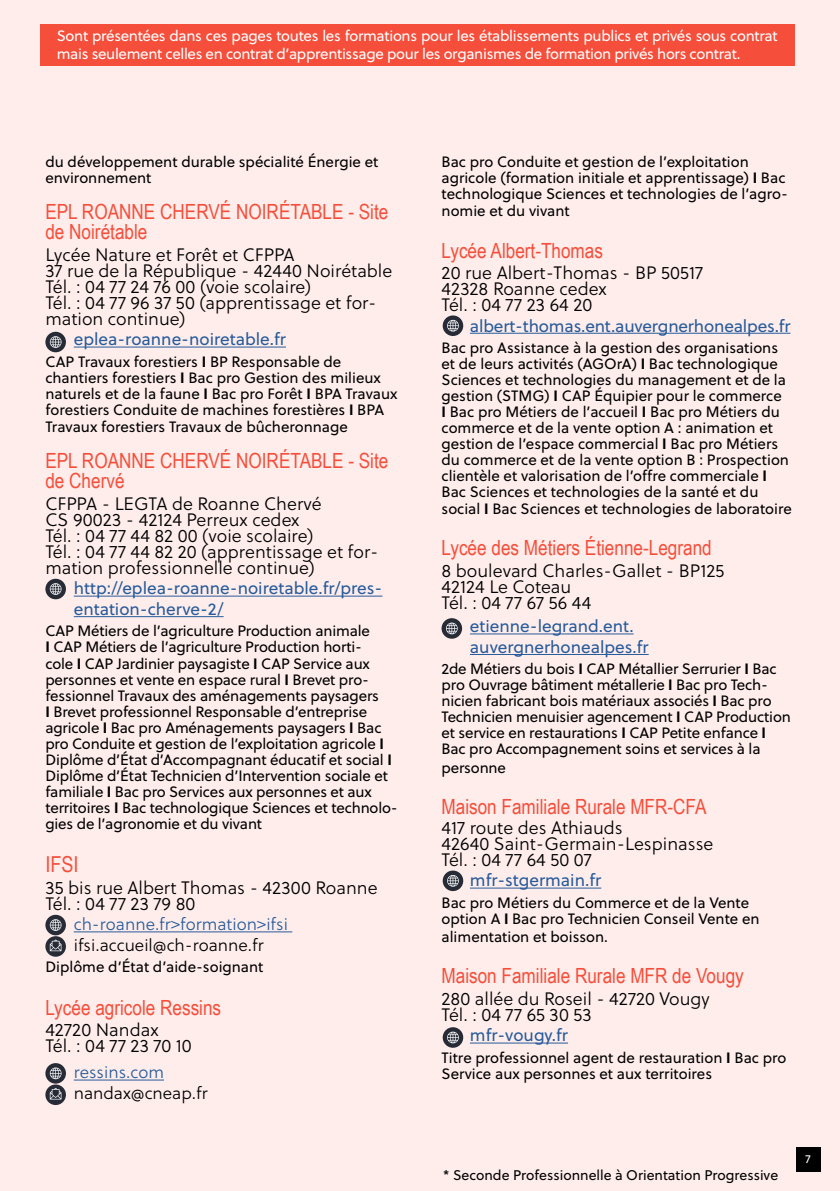
<style>
.page{position:relative;width:840px;height:1191px;background:#fff}
.page>*{position:absolute;margin:0;border:0;box-sizing:border-box;transform-origin:0 0}
.t1{font:22px "Arial Narrow";color:#f54e3b}
.t2{font:20.8px/20px "Arial Narrow";color:#f54e3b}
.t3{font:18px/16px "Soleil Lt";color:#000}
.t4{font:17.2px/20.6px "Soleil";color:#275b9b}
.t5{font:17.2px "Soleil Lt";color:#000}
.t6{font:17.2px "Soleil Lt";color:#275b9b}
.t7{font:15px/16px "Soleil";color:#000}
.t8{font:15px/18px "Soleil";letter-spacing:-.02em;color:#fff}
.t9{font:14px "Soleil";color:#000}
.t10{font:11.6px "Soleil";color:#fff}
.s1{font-weight:700}
</style>
<div class="page">
<div style="left:0;top:0;width:839px;height:1191px;background:#feedeb"></div>
<div style="left:795px;top:1147px;width:24px;height:24px;background:#000"></div>
<div style="left:40px;top:24px;width:754px;height:41px;background:#f54e3b"></div>
<hr style="left:74px;top:347px;width:212px;height:1px;background:#275b9b">
<hr style="left:74px;top:595px;width:308px;height:1px;background:#275b9b">
<hr style="left:74px;top:616px;width:149px;height:1px;background:#275b9b">
<hr style="left:74px;top:931px;width:218px;height:1px;background:#275b9b">
<hr style="left:74px;top:1079px;width:90px;height:1px;background:#275b9b">
<hr style="left:469px;top:333px;width:321px;height:1px;background:#275b9b">
<hr style="left:469px;top:633px;width:164px;height:1px;background:#275b9b">
<hr style="left:469px;top:654px;width:179px;height:1px;background:#275b9b">
<hr style="left:469px;top:887px;width:132px;height:1px;background:#275b9b">
<hr style="left:469px;top:1042px;width:98px;height:1px;background:#275b9b">
<div style="left:45px;top:332px;width:21px;height:20px;background:#262b36;border-radius:50%"></div>
<svg style="left:50px;top:336px;width:12px;height:12px"></svg>
<div style="left:45px;top:579px;width:21px;height:20px;background:#262b36;border-radius:50%"></div>
<svg style="left:50px;top:583px;width:12px;height:12px"></svg>
<svg style="left:45px;top:914px;width:21px;height:21px"></svg>
<svg style="left:50px;top:919px;width:12px;height:12px"></svg>
<svg style="left:45px;top:936px;width:21px;height:20px"></svg>
<svg style="left:50px;top:939px;width:11px;height:12px"></svg>
<svg style="left:442px;top:315px;width:21px;height:21px"></svg>
<svg style="left:447px;top:320px;width:11px;height:12px"></svg>
<div style="left:441px;top:618px;width:21px;height:20px;background:#262b36;border-radius:50%"></div>
<svg style="left:446px;top:622px;width:11px;height:12px"></svg>
<svg style="left:442px;top:870px;width:21px;height:21px"></svg>
<svg style="left:447px;top:875px;width:11px;height:11px"></svg>
<div style="left:442px;top:1027px;width:21px;height:20px;background:#262b36;border-radius:50%"></div>
<svg style="left:447px;top:1031px;width:11px;height:12px"></svg>
<div style="left:45px;top:1063px;width:21px;height:20px;background:#262b36;border-radius:50%"></div>
<svg style="left:50px;top:1067px;width:12px;height:12px"></svg>
<svg style="left:45px;top:1084px;width:21px;height:21px"></svg>
<svg style="left:50px;top:1087px;width:11px;height:12px"></svg>
<p class="t8" style="left:57px;top:27px;width:722px">Sont présentées dans ces pages toutes les formations pour les établissements publics et privés sous contrat mais seulement celles en contrat d’apprentissage pour les organismes de formation privés hors contrat.</p>
<p class="t7" style="left:45px;top:154px;width:334px">du développement durable spécialité Énergie et environnement</p>
<h2 class="t2" style="left:45px;top:201px;width:344px">EPL ROANNE CHERVÉ NOIRÉTABLE - Site de Noirétable</h2>
<p class="t3" style="left:45px;top:246px;width:348px">Lycée Nature et Forêt et CFPPA<br>37 rue de la République - 42440 Noirétable<br>Tél. : 04 77 24 76 00 (voie scolaire)<br>Tél. : 04 77 96 37 50 (apprentissage et for&shy;mation continue)</p>
<p class="t4" style="left:74px;top:328px;width:213px">eplea-roanne-noiretable.fr</p>
<p class="t7" style="left:45px;top:353px;width:353px">CAP Travaux forestiers <span class="s1">I</span> BP Responsable de chantiers forestiers <span class="s1">I</span> Bac pro Gestion des milieux naturels et de la faune <span class="s1">I</span> Bac pro Forêt <span class="s1">I</span> BPA Travaux forestiers Conduite de machines forestières <span class="s1">I</span> BPA Travaux forestiers Travaux de bûcheronnage</p>
<h2 class="t2" style="left:45px;top:450px;width:344px">EPL ROANNE CHERVÉ NOIRÉTABLE - Site de Chervé</h2>
<p class="t3" style="left:45px;top:495px;width:334px">CFPPA - LEGTA de Roanne Chervé<br>CS 90023 - 42124 Perreux cedex<br>Tél. : 04 77 44 82 00 (voie scolaire)<br>Tél. : 04 77 44 82 20 (apprentissage et for&shy;mation professionnelle continue)</p>
<p class="t4" style="left:74px;top:577px;width:310px">http://eplea-roanne-noiretable.fr/pres&shy;entation-cherve-2/</p>
<p class="t7" style="left:45px;top:623px;width:354px">CAP Métiers de l’agriculture Production animale<br><span class="s1">I</span> CAP Métiers de l’agriculture Production horti-<br>cole <span class="s1">I</span> CAP Jardinier paysagiste <span class="s1">I</span> CAP Service aux personnes et vente en espace rural <span class="s1">I</span> Brevet pro&shy;fessionnel Travaux des aménagements paysagers<br><span class="s1">I</span> Brevet professionnel Responsable d’entreprise agricole <span class="s1">I</span> Bac pro Aménagements paysagers <span class="s1">I</span> Bac pro Conduite et gestion de l’exploitation agricole <span class="s1">I </span>Diplôme d’État d’Accompagnant éducatif et social <span class="s1">I </span>Diplôme d’État Technicien d’Intervention sociale et familiale <span class="s1">I</span> Bac pro Services aux personnes et aux territoires <span class="s1">I</span> Bac technologique Sciences et technolo&shy;gies de l’agronomie et du vivant</p>
<h1 class="t1" style="left:45px;top:848px;width:35px">IFSI</h1>
<p class="t3" style="left:45px;top:879px;width:333px">35 bis rue Albert Thomas - 42300 Roanne<br>Tél. : 04 77 23 79 80</p>
<p class="t6" style="left:74px;top:912px;width:215px">ch-roanne.fr&gt;formation&gt;ifsi</p>
<p class="t5" style="left:74px;top:932px;width:191px">ifsi.accueil@ch-roanne.fr</p>
<p class="t7" style="left:45px;top:958px;width:219px">Diplôme d’État d’aide-soignant</p>
<h2 class="t2" style="left:45px;top:996px;width:177px">Lycée agricole Ressins</h2>
<p class="t3" style="left:45px;top:1021px;width:148px">42720 Nandax<br>Tél. : 04 77 23 70 10</p>
<p class="t6" style="left:74px;top:1060px;width:92px">ressins.com</p>
<p class="t5" style="left:74px;top:1080px;width:135px">nandax@cneap.fr</p>
<p class="t7" style="left:441px;top:153px;width:348px">Bac pro Conduite et gestion de l’exploitation agricole (formation initiale et apprentissage) <span class="s1">I</span> Bac technologique Sciences et technologies de l’agro&shy;nomie et du vivant</p>
<h2 class="t2" style="left:441px;top:239px;width:163px">Lycée Albert-Thomas</h2>
<p class="t3" style="left:441px;top:264px;width:263px">20 rue Albert-Thomas - BP 50517<br>42328 Roanne cedex<br>Tél. : 04 77 23 64 20</p>
<p class="t4" style="left:469px;top:315px;width:322px">albert-thomas.ent.auvergnerhonealpes.fr</p>
<p class="t7" style="left:441px;top:339px;width:351px">Bac pro Assistance à la gestion des organisations et de leurs activités (AGOrA) <span class="s1">I</span> Bac technologique Sciences et technologies du management et de la gestion (STMG) <span class="s1">I</span> CAP Équipier pour le commerce<br><span class="s1">I</span> Bac pro Métiers de l’accueil <span class="s1">I</span> Bac pro Métiers du commerce et de la vente option A : animation et gestion de l’espace commercial <span class="s1">I</span> Bac pro Métiers du commerce et de la vente option B : Prospection clientèle et valorisation de l’offre commerciale <span class="s1">I </span>Bac Sciences et technologies de la santé et du social <span class="s1">I</span> Bac Sciences et technologies de laboratoire</p>
<h2 class="t2" style="left:441px;top:537px;width:271px">Lycée des Métiers Étienne-Legrand</h2>
<p class="t3" style="left:441px;top:562px;width:284px">8 boulevard Charles-Gallet - BP125<br>42124 Le Coteau<br>Tél. : 04 77 67 56 44</p>
<p class="t4" style="left:469px;top:615px;width:180px">etienne-legrand.ent. auvergnerhonealpes.fr</p>
<p class="t7" style="left:441px;top:660px;width:350px">2de Métiers du bois <span class="s1">I</span> CAP Métallier Serrurier <span class="s1">I</span> Bac pro Ouvrage bâtiment métallerie <span class="s1">I</span> Bac pro Tech&shy;nicien fabricant bois matériaux associés <span class="s1">I</span> Bac pro Technicien menuisier agencement <span class="s1">I</span> CAP Production et service en restaurations <span class="s1">I</span> CAP Petite enfance <span class="s1">I </span>Bac pro Accompagnement soins et services à la</p>
<p class="t7" style="left:441px;top:759px;width:66px">personne</p>
<h2 class="t2" style="left:441px;top:795px;width:266px">Maison Familiale Rurale MFR-CFA</h2>
<p class="t3" style="left:441px;top:819px;width:273px">417 route des Athiauds<br>42640 Saint-Germain-Lespinasse<br>Tél. : 04 77 64 50 07</p>
<p class="t4" style="left:469px;top:869px;width:133px">mfr-stgermain.fr</p>
<p class="t7" style="left:441px;top:894px;width:319px">Bac pro Métiers du Commerce et de la Vente option A <span class="s1">I</span> Bac pro Technicien Conseil Vente en</p>
<p class="t7" style="left:441px;top:928px;width:168px">alimentation et boisson.</p>
<h2 class="t2" style="left:441px;top:965px;width:303px">Maison Familiale Rurale MFR de Vougy</h2>
<p class="t3" style="left:441px;top:990px;width:269px">280 allée du Roseil - 42720 Vougy<br>Tél. : 04 77 65 30 53</p>
<p class="t4" style="left:469px;top:1024px;width:100px">mfr-vougy.fr</p>
<p class="t7" style="left:441px;top:1049px;width:346px">Titre professionnel agent de restauration <span class="s1">I</span> Bac pro<br>Service aux personnes et aux territoires</p>
<p class="t9" style="left:442px;top:1164px;width:337px">* Seconde Professionnelle à Orientation Progressive</p>
<p class="t10" style="left:805px;top:1150px;width:7px">7</p>
</div>
